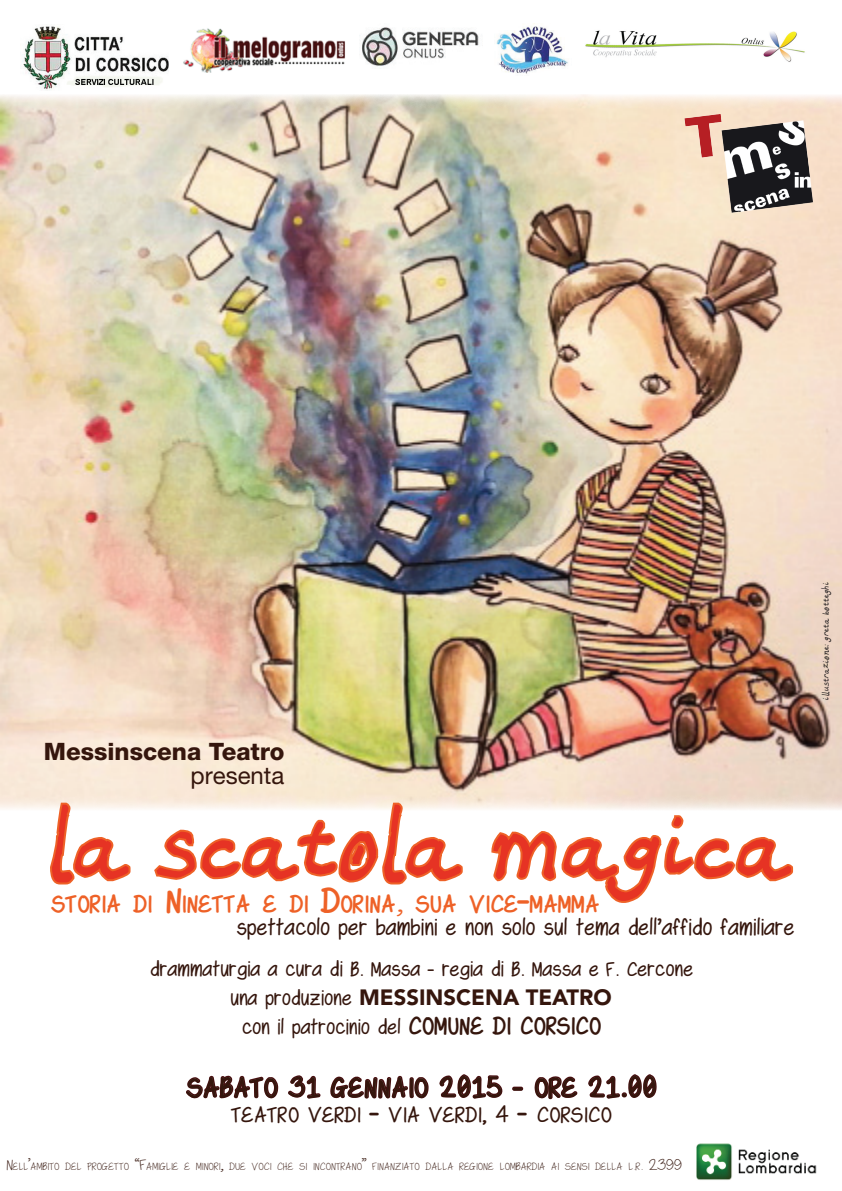
<style>
.page{position:relative;width:842px;height:1191px;background:#fff}
.page>*{position:absolute;margin:0;border:0;box-sizing:border-box;transform-origin:0 0}
.t1{font:62px "Swan";color:#e63324}
.t2{font:700 30px "Swagger";letter-spacing:.05em;color:#35160d;scale:1.04 1}
.t3{font:700 26.6px "Swagger";letter-spacing:.045em;color:#ee6127;scale:1.04 1}
.t4{font:24px "Swagger";letter-spacing:.04em;color:#35160d}
.t5{font:24px "Swagger";letter-spacing:.04em;color:#35160d;scale:1.04 1}
.t6{font:800 24px "Helvetica Neue LT Pro";color:#35160d}
.t7{font:24px "Helvetica Neue LT Pro";color:#35160d}
.t8{font:22px "Swagger";letter-spacing:.04em;color:#35160d}
.t9{font:900 22px "Avenir LT Std";color:#35160d}
.t10{font:300 11.9px "Swagger";letter-spacing:.03em;color:#35160d;scale:1.07 1}
.t11{font:6px "Swan";letter-spacing:.04em;color:#231f20}
.s1{font-size:38px}
.s2{font-weight:300;font-size:38px}
.s3{font-family:"Swagger";font-weight:400}
.s4{font-weight:700;font-size:27px}
.s5{font-weight:700;font-size:30px}
.s6{font-size:17px}
</style>
<div class="page">
<img style="left:0;top:94px;width:841px;height:716px">
<svg style="left:48px;top:800px;width:85px;height:85px"></svg>
<svg style="left:152px;top:800px;width:643px;height:300px"></svg>
<img style="left:683px;top:113px;width:131px;height:99px">
<img style="left:696px;top:1143px;width:121px;height:37px">
<img style="left:20px;top:26px;width:149px;height:64px">
<img style="left:362px;top:27px;width:117px;height:40px">
<img style="left:496px;top:23px;width:72px;height:51px">
<img style="left:585px;top:30px;width:220px;height:32px">
<img style="left:183px;top:28px;width:162px;height:44px">
<h3 class="t6" style="left:44px;top:737px;width:242px">Messinscena Teatro</h3>
<h3 class="t7" style="left:191px;top:761px;width:95px">presenta</h3>
<h1 class="t1" style="left:49px;top:797px;width:745px">la scatola magica</h1>
<h3 class="t3" style="left:51px;top:889px;width:527px">STORIA DI <span class="s1">N</span>INETTA E DI <span class="s1">D</span>ORINA<span class="s2">,</span> SUA VICE<span class="s1">-</span>MAMMA</h3>
<h3 class="t4" style="left:236px;top:915px;width:558px">spettacolo per bambini e non solo sul tema dell’affido familiare</h3>
<h3 class="t8" style="left:150px;top:958px;width:544px">drammaturgia a cura di B. Massa - regia di B. Massa e F. Cercone</h3>
<h3 class="t9" style="left:230px;top:984px;width:383px"><span class="s3">una produzione</span> MESSINSCENA TEATRO</h3>
<h3 class="t8" style="left:242px;top:1016px;width:360px">con il patrocinio del <span class="s4">COMUNE DI CORSICO</span></h3>
<h2 class="t2" style="left:187px;top:1071px;width:452px">SABATO 31 GENNAIO 2015 - ORE 21.00</h2>
<h3 class="t5" style="left:231px;top:1101px;width:349px">TEATRO VERDI <span class="s5">-</span> Via Verdi, 4 <span class="s5">-</span> Corsico</h3>
<p class="t10" style="left:6px;top:1160px;width:633px"><span class="s6">N</span>ELL<span class="s6">’</span>AMBITO DEL PROGETTO <span class="s6">“F</span>AMIGLIE E MINORI<span class="s6">,</span> DUE VOCI CHE SI INCONTRANO<span class="s6">”</span> FINANZIATO DALLA REGIONE LOMBARDIA AI SENSI DELLA L<span class="s6">.</span>R<span class="s6">. 2399</span></p>
<p class="t11" style="left:821px;top:699px;width:119px;rotate:-90deg">illustrazione: greta botteghi</p>
</div>
